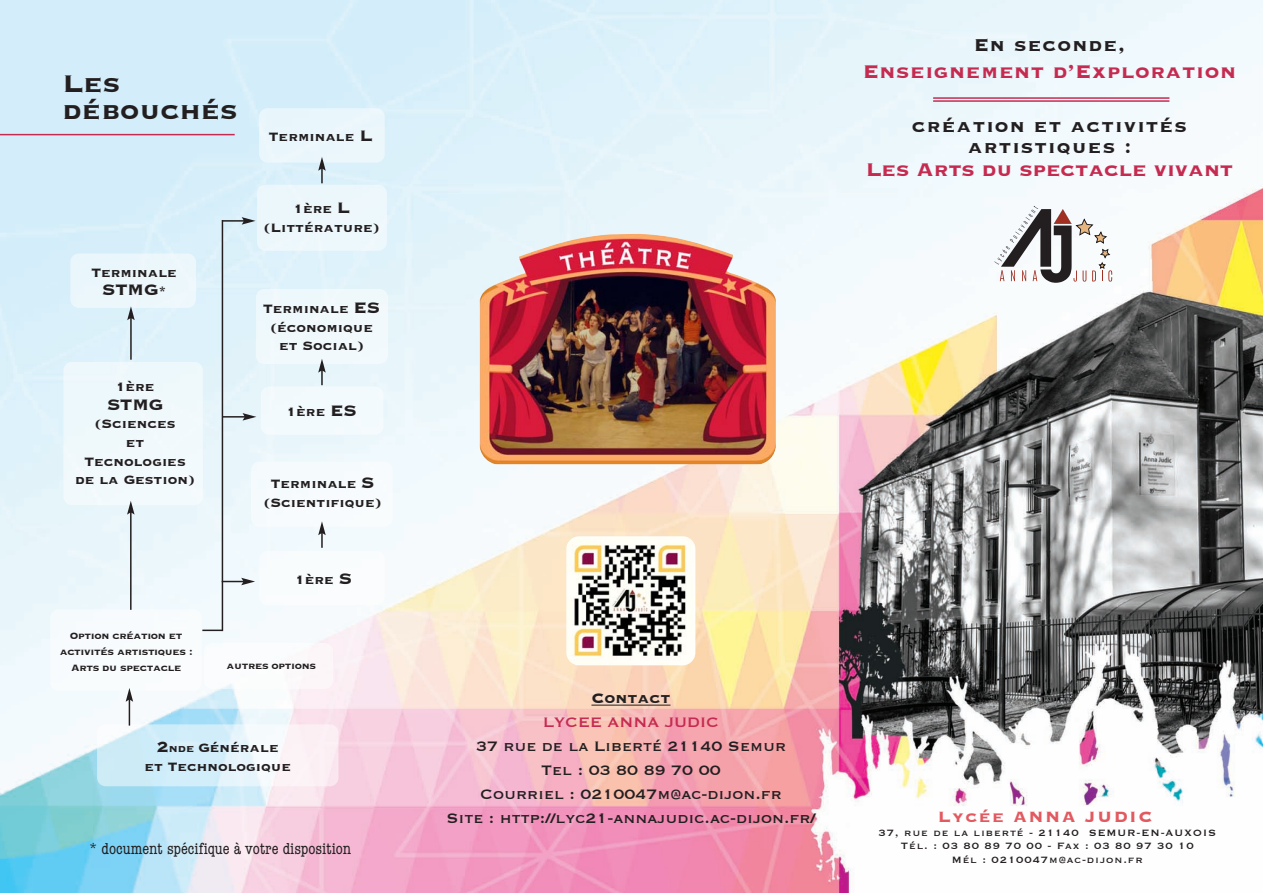
<style>
.page{position:relative;width:1263px;height:893px;background:#fff}
.page>*{position:absolute;margin:0;border:0;box-sizing:border-box;transform-origin:0 0}
.t1{font:700 31.5px/27.3px "Copperplate";color:#231f20}
.t2{font:700 24px "Copperplate";letter-spacing:.025em;color:#c52b50}
.t3{font:700 24px "Copperplate";letter-spacing:-.005em;color:#c52b50}
.t4{font:700 22.5px/21px "Copperplate";letter-spacing:.05em;color:#231f20;text-align:center}
.t5{font:700 19.8px "Copperplate";color:#231f20}
.t6{font:700 19.5px "Copperplate";letter-spacing:.075em;color:#e2595f}
.t7{font:18px/24px "Copperplate";color:#231f20;text-align:center}
.t8{font:18px "Copperplate";color:#c52b50}
.t9{font:700 18px "Copperplate";color:#231f20}
.t10{font:condensed 16.5px "American Typewriter";color:#231f20}
.t11{font:700 15.9px/18.6px "Copperplate";color:#231f20;text-align:center}
.t12{font:12px/13.5px "Copperplate";letter-spacing:.075em;color:#231f20;text-align:center}
.t13{font:700 12px/16.4px "Copperplate";letter-spacing:-.03em;color:#231f20;text-align:center}
.s1{font-size:15.9px}
.s2{font-size:19.8px}
.s3{font-size:19.5px}
.s4{font-size:13.5px}
</style>
<div class="page">
<img style="left:0;top:0;width:1263px;height:893px">
<hr style="left:933px;top:97px;width:236px;height:2px;background:#c52b50">
<hr style="left:933px;top:100px;width:236px;height:2px;background:#c52b50">
<hr style="left:0;top:134px;width:235px;height:1px;background:#c52b50">
<div style="left:70px;top:253px;width:126px;height:55px;background:#ecf7fc;border-radius:9px"></div>
<div style="left:259px;top:108px;width:126px;height:55px;background:#eaf6fc;border-radius:9px"></div>
<div style="left:257px;top:185px;width:130px;height:66px;background:#edf7fc;border-radius:9px"></div>
<div style="left:259px;top:551px;width:126px;height:54px;background:#f8fcfd;border-radius:9px"></div>
<div style="left:251px;top:461px;width:142px;height:66px;background:#f7fbfd;border-radius:9px"></div>
<div style="left:261px;top:386px;width:122px;height:49px;background:#f3fafd;border-radius:9px"></div>
<div style="left:256px;top:289px;width:132px;height:75px;background:#f1f9fc;border-radius:9px"></div>
<div style="left:63px;top:362px;width:140px;height:143px;background:#f0f8fc;border-radius:9px"></div>
<hr style="left:222px;top:220px;width:1px;height:411px;background:#231f20">
<hr style="left:222px;top:220px;width:22px;height:2px;background:#231f20">
<svg style="left:242px;top:217px;width:14px;height:8px"></svg>
<hr style="left:223px;top:416px;width:22px;height:2px;background:#231f20">
<svg style="left:242px;top:413px;width:14px;height:8px"></svg>
<svg style="left:223px;top:578px;width:32px;height:7px"></svg>
<hr style="left:130px;top:318px;width:2px;height:42px;background:#231f20">
<svg style="left:127px;top:306px;width:8px;height:14px"></svg>
<svg style="left:318px;top:359px;width:8px;height:26px"></svg>
<svg style="left:318px;top:157px;width:8px;height:26px"></svg>
<svg style="left:318px;top:521px;width:8px;height:27px"></svg>
<div style="left:50px;top:609px;width:152px;height:82px;background:#f8fcfd;border-radius:9px"></div>
<div style="left:97px;top:724px;width:241px;height:62px;background:#fff;border-radius:9px;opacity:.5"></div>
<hr style="left:591px;top:705px;width:79px;height:1px;background:#231f20">
<svg style="left:202px;top:630px;width:20px;height:1px"></svg>
<hr style="left:130px;top:512px;width:2px;height:98px;background:#231f20">
<svg style="left:127px;top:501px;width:8px;height:14px"></svg>
<div style="left:204px;top:643px;width:129px;height:46px;background:#fff;border-radius:9px"></div>
<svg style="left:126px;top:688px;width:7px;height:38px"></svg>
<img style="left:480px;top:234px;width:296px;height:230px">
<svg style="left:994px;top:206px;width:118px;height:77px"></svg>
<img style="left:566px;top:536px;width:129px;height:129px;border-radius:13px">
<h1 class="t1" style="left:62px;top:68px;width:177px">Les débouchés</h1>
<p class="t11" style="left:91px;top:262px;width:87px">Terminale</p>
<p class="t5" style="left:102px;top:277px;width:66px">STMG<span class="s1">*</span></p>
<p class="t11" style="left:116px;top:377px;width:40px">1ère</p>
<p class="t5" style="left:107px;top:392px;width:58px">STMG</p>
<p class="t11" style="left:75px;top:414px;width:121px">(Sciences<br>et<br>Tecnologies de la Gestion)</p>
<p class="t11" style="left:269px;top:126px;width:105px">Terminale <span class="s2">L</span></p>
<p class="t11" style="left:264px;top:199px;width:118px">1ère <span class="s2">L </span>(Littérature)</p>
<p class="t11" style="left:263px;top:299px;width:118px">Terminale <span class="s2">ES </span>(économique et Social)</p>
<p class="t11" style="left:287px;top:402px;width:72px">1ère <span class="s2">ES</span></p>
<p class="t11" style="left:264px;top:474px;width:120px">Terminale <span class="s2">S </span>(Scientifique)</p>
<p class="t11" style="left:295px;top:570px;width:58px">1ère <span class="s2">S</span></p>
<p class="t13" style="left:60px;top:627px;width:135px">Option création et activités artistiques :<br>Arts du spectacle</p>
<p class="t13" style="left:226px;top:657px;width:91px">autres options</p>
<p class="t11" style="left:144px;top:738px;width:148px"><span class="s3">2</span><span class="s4">nde</span> Générale<br>et Technologique</p>
<p class="t10" style="left:89px;top:836px;width:263px">* document spécifique à votre disposition</p>
<h3 class="t4" style="left:974px;top:33px;width:153px">En seconde,</h3>
<h2 class="t2" style="left:863px;top:55px;width:375px">Enseignement d’Exploration</h2>
<h3 class="t4" style="left:912px;top:114px;width:277px">création et activités artistiques :</h3>
<h2 class="t3" style="left:866px;top:154px;width:369px">Les Arts du spectacle vivant</h2>
<p class="t9" style="left:591px;top:686px;width:81px">Contact</p>
<p class="t8" style="left:543px;top:710px;width:177px">LYCEE ANNA JUDIC</p>
<p class="t7" style="left:446px;top:733px;width:371px">37 rue de la Liberté 21140 Semur<br>Tel : 03 80 89 70 00<br>Courriel : 0210047m@ac-dijon.fr<br>Site : http://lyc21-annajudic.ac-dijon.fr/</p>
<p class="t6" style="left:938px;top:804px;width:216px">Lycée ANNA JUDIC</p>
<p class="t12" style="left:878px;top:825px;width:339px">37, rue de la liberté - 21140 SEMUR-EN-AUXOIS<br>Tél. : 03 80 89 70 00 - Fax : 03 80 97 30 10<br>Mél : 0210047m@ac-dijon.fr</p>
</div>
